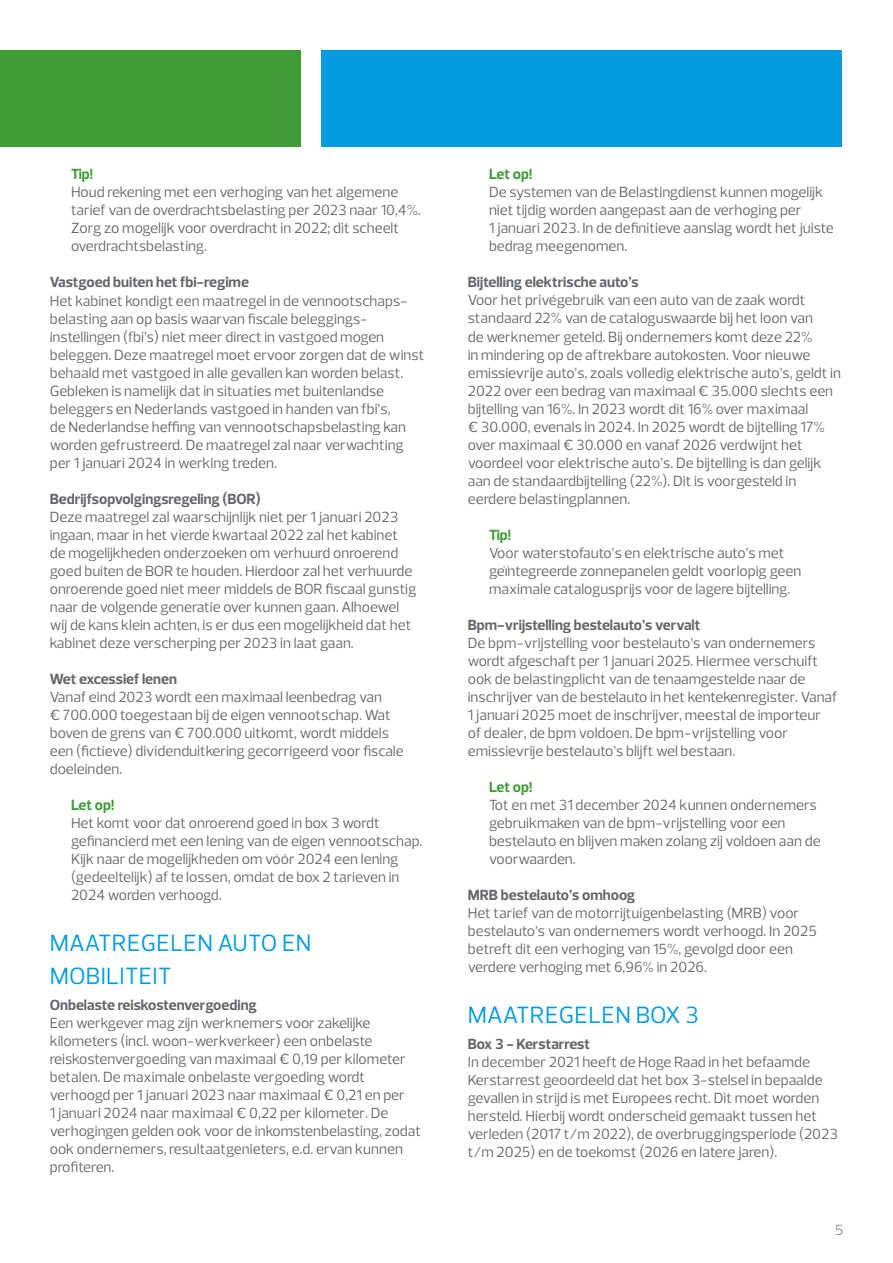
<style>
.page{position:relative;width:893px;height:1263px;background:#fff}
.page>*{position:absolute;margin:0;border:0;box-sizing:border-box;transform-origin:0 0}
.t1{font:24px/33px "Prelo";letter-spacing:.015em;color:#009cde}
.t2{font:15px/18px "Prelo";color:#63666a}
.t3{font:700 15px "Prelo";color:#63666a}
.t4{font:700 15px "Prelo";color:#3f9c35}
.t5{font:15px "Prelo";color:#888b8d}
</style>
<div class="page">
<div style="left:0;top:50px;width:300px;height:97px;background:#3f9c35"></div>
<div style="left:321px;top:50px;width:521px;height:97px;background:#009cde"></div>
<p class="t4" style="left:71px;top:165px;width:24px">Tip!</p>
<p class="t2" style="left:71px;top:184px;width:352px">Houd rekening met een verhoging van het algemene tarief van de overdrachtsbelasting per 2023 naar 10,4%.<br>Zorg zo mogelijk voor overdracht in 2022; dit scheelt overdrachtsbelasting.</p>
<p class="t3" style="left:50px;top:273px;width:201px">Vastgoed buiten het fbi-regime</p>
<p class="t2" style="left:50px;top:292px;width:376px">Het kabinet kondigt een maatregel in de vennootschaps&shy;belasting aan op basis waarvan fiscale beleggings&shy;instellingen (fbi’s) niet meer direct in vastgoed mogen beleggen. Deze maatregel moet ervoor zorgen dat de winst behaald met vastgoed in alle gevallen kan worden belast.<br>Gebleken is namelijk dat in situaties met buitenlandse beleggers en Nederlands vastgoed in handen van fbi’s,<br>de Nederlandse heffing van vennootschapsbelasting kan worden gefrustreerd. De maatregel zal naar verwachting per 1 januari 2024 in werking treden.</p>
<p class="t3" style="left:50px;top:489px;width:212px">Bedrijfsopvolgingsregeling (BOR)</p>
<p class="t2" style="left:50px;top:508px;width:368px">Deze maatregel zal waarschijnlijk niet per 1 januari 2023 ingaan, maar in het vierde kwartaal 2022 zal het kabinet de mogelijkheden onderzoeken om verhuurd onroerend goed buiten de BOR te houden. Hierdoor zal het verhuurde onroerende goed niet meer middels de BOR fiscaal gunstig naar de volgende generatie over kunnen gaan. Alhoewel wij de kans klein achten, is er dus een mogelijkheid dat het kabinet deze verscherping per 2023 in laat gaan.</p>
<p class="t3" style="left:50px;top:669px;width:129px">Wet excessief lenen</p>
<p class="t2" style="left:50px;top:688px;width:355px">Vanaf eind 2023 wordt een maximaal leenbedrag van<br>€ 700.000 toegestaan bij de eigen vennootschap. Wat boven de grens van € 700.000 uitkomt, wordt middels een (fictieve) dividenduitkering gecorrigeerd voor fiscale doeleinden.</p>
<p class="t4" style="left:71px;top:795px;width:45px">Let op!</p>
<p class="t2" style="left:71px;top:814px;width:353px">Het komt voor dat onroerend goed in box 3 wordt gefinancierd met een lening van de eigen vennootschap.<br>Kijk naar de mogelijkheden om vóór 2024 een lening (gedeeltelijk) af te lossen, omdat de box 2 tarieven in 2024 worden verhoogd.</p>
<h1 class="t1" style="left:50px;top:926px;width:263px">MAATREGELEN AUTO EN<br>MOBILITEIT</h1>
<p class="t3" style="left:50px;top:996px;width:208px">Onbelaste reiskostenvergoeding</p>
<p class="t2" style="left:50px;top:1014px;width:373px">Een werkgever mag zijn werknemers voor zakelijke kilometers (incl. woon-werkverkeer) een onbelaste reiskostenvergoeding van maximaal € 0,19 per kilometer betalen. De maximale onbelaste vergoeding wordt verhoogd per 1 januari 2023 naar maximaal € 0,21 en per<br>1 januari 2024 naar maximaal € 0,22 per kilometer. De verhogingen gelden ook voor de inkomstenbelasting, zodat ook ondernemers, resultaatgenieters, e.d. ervan kunnen profiteren.</p>
<p class="t4" style="left:489px;top:165px;width:45px">Let op!</p>
<p class="t2" style="left:489px;top:184px;width:346px">De systemen van de Belastingdienst kunnen mogelijk niet tijdig worden aangepast aan de verhoging per<br>1 januari 2023. In de definitieve aanslag wordt het juiste bedrag meegenomen.</p>
<p class="t3" style="left:468px;top:273px;width:173px">Bijtelling elektrische auto’s</p>
<p class="t2" style="left:468px;top:292px;width:375px">Voor het privégebruik van een auto van de zaak wordt standaard 22% van de cataloguswaarde bij het loon van<br>de werknemer geteld. Bij ondernemers komt deze 22%<br>in mindering op de aftrekbare autokosten. Voor nieuwe emissievrije auto’s, zoals volledig elektrische auto’s, geldt in 2022 over een bedrag van maximaal € 35.000 slechts een bijtelling van 16%. In 2023 wordt dit 16% over maximaal<br>€ 30.000, evenals in 2024. In 2025 wordt de bijtelling 17% over maximaal € 30.000 en vanaf 2026 verdwijnt het voordeel voor elektrische auto’s. De bijtelling is dan gelijk aan de standaardbijtelling (22%). Dit is voorgesteld in eerdere belastingplannen.</p>
<p class="t4" style="left:489px;top:525px;width:24px">Tip!</p>
<p class="t2" style="left:489px;top:544px;width:314px">Voor waterstofauto’s en elektrische auto’s met geïntegreerde zonnepanelen geldt voorlopig geen maximale catalogusprijs voor de lagere bijtelling.</p>
<p class="t3" style="left:468px;top:615px;width:234px">Bpm-vrijstelling bestelauto’s vervalt</p>
<p class="t2" style="left:468px;top:634px;width:371px">De bpm-vrijstelling voor bestelauto’s van ondernemers wordt afgeschaft per 1 januari 2025. Hiermee verschuift ook de belastingplicht van de tenaamgestelde naar de inschrijver van de bestelauto in het kentekenregister. Vanaf 1 januari 2025 moet de inschrijver, meestal de importeur of dealer, de bpm voldoen. De bpm-vrijstelling voor emissievrije bestelauto’s blijft wel bestaan.</p>
<p class="t4" style="left:489px;top:777px;width:45px">Let op!</p>
<p class="t2" style="left:489px;top:796px;width:333px">Tot en met 31 december 2024 kunnen ondernemers gebruikmaken van de bpm-vrijstelling voor een bestelauto en blijven maken zolang zij voldoen aan de voorwaarden.</p>
<p class="t3" style="left:468px;top:885px;width:169px">MRB bestelauto’s omhoog</p>
<p class="t2" style="left:468px;top:904px;width:351px">Het tarief van de motorrijtuigenbelasting (MRB) voor bestelauto’s van ondernemers wordt verhoogd. In 2025 betreft dit een verhoging van 15%, gevolgd door een verdere verhoging met 6,96% in 2026.</p>
<h1 class="t1" style="left:468px;top:998px;width:232px">MAATREGELEN BOX 3</h1>
<p class="t3" style="left:468px;top:1035px;width:124px">Box 3 - Kerstarrest</p>
<p class="t2" style="left:468px;top:1053px;width:372px">In december 2021 heeft de Hoge Raad in het befaamde Kerstarrest geoordeeld dat het box 3-stelsel in bepaalde gevallen in strijd is met Europees recht. Dit moet worden hersteld. Hierbij wordt onderscheid gemaakt tussen het verleden (2017 t/m 2022), de overbruggingsperiode (2023 t/m 2025) en de toekomst (2026 en latere jaren).</p>
<p class="t5" style="left:835px;top:1221px;width:10px">5</p>
</div>
